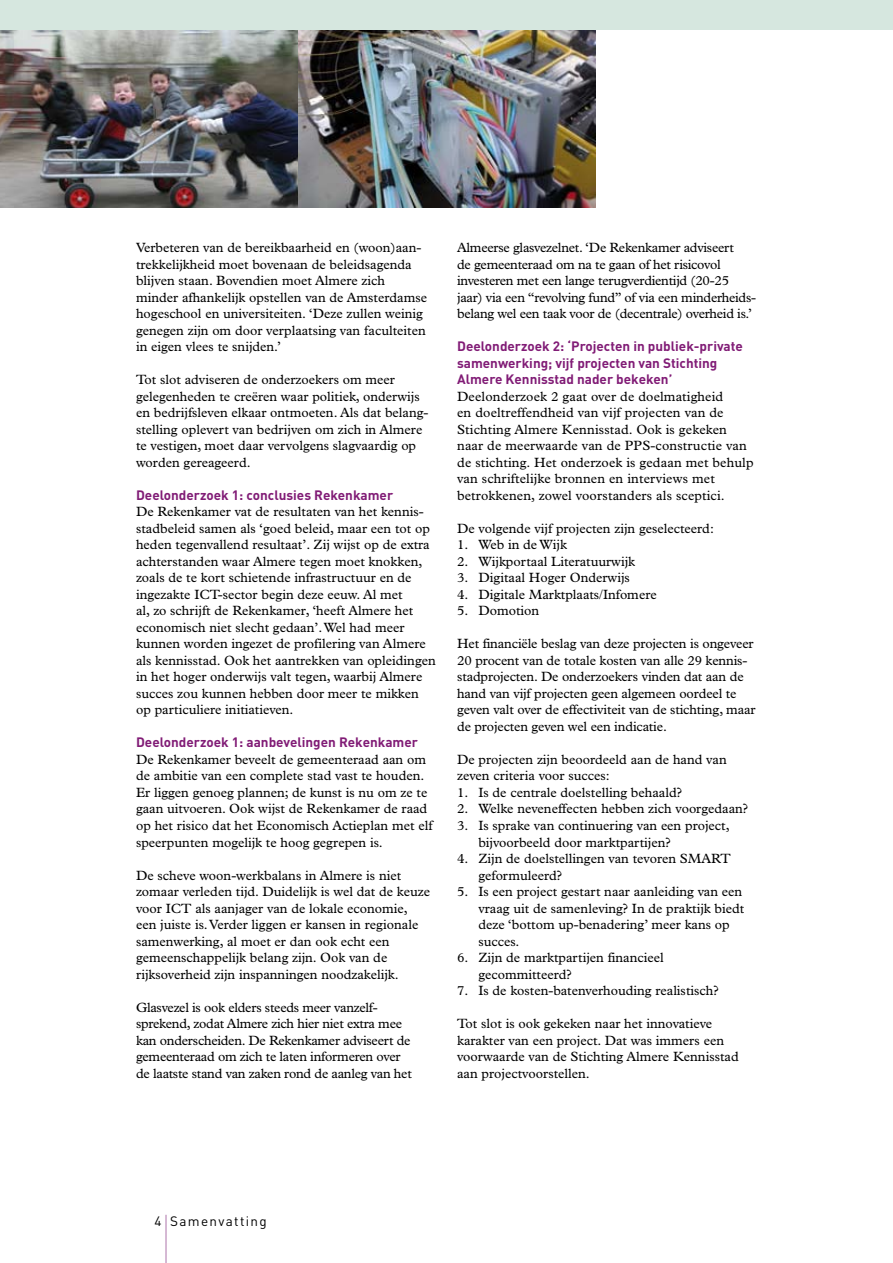
<style>
.page{position:relative;width:893px;height:1263px;background:#fff}
.page>*{position:absolute;margin:0;border:0;box-sizing:border-box;transform-origin:0 0}
.t1{font:13.5px/16.5px "Plantin Std";color:#000}
.t2{font:13.5px/16.5px "Plantin Std";letter-spacing:-.02em;color:#000}
.t3{font:700 13.5px/16.5px "DIN";color:#811c76}
.t4{font:13.5px "DIN";letter-spacing:.1em;color:#000}
</style>
<div class="page">
<hr style="left:165px;top:1215px;width:2px;height:48px;background:#b17aae">
<img style="left:0;top:30px;width:595px;height:178px">
<div style="left:0;top:0;width:893px;height:30px;background:#d6e7df"></div>
<p class="t1" style="left:136px;top:240px;width:292px">Verbeteren van de bereikbaarheid en (woon)aan&shy;trekkelijkheid moet bovenaan de beleidsagenda blijven staan. Bovendien moet Almere zich minder afhankelijk opstellen van de Amsterdamse hogeschool en universiteiten. ‘Deze zullen weinig genegen zijn om door verplaatsing van faculteiten in eigen vlees te snijden.’</p>
<p class="t1" style="left:136px;top:372px;width:294px">Tot slot adviseren de onderzoekers om meer gelegenheden te creëren waar politiek, onderwijs en bedrijfsleven elkaar ontmoeten. Als dat belang&shy;stelling oplevert van bedrijven om zich in Almere te vestigen, moet daar vervolgens slagvaardig op worden gereageerd.</p>
<p class="t3" style="left:136px;top:486px;width:259px">Deelonderzoek 1: conclusies Rekenkamer</p>
<p class="t1" style="left:136px;top:504px;width:301px">De Rekenkamer vat de resultaten van het kennis&shy;stadbeleid samen als ‘goed beleid, maar een tot op heden tegenvallend resultaat’. Zij wijst op de extra achterstanden waar Almere tegen moet knokken, zoals de te kort schietende infrastructuur en de ingezakte ICT-sector begin deze eeuw. Al met<br>al, zo schrijft de Rekenkamer, ‘heeft Almere het economisch niet slecht gedaan’. Wel had meer kunnen worden ingezet de profilering van Almere als kennisstad. Ook het aantrekken van opleidingen in het hoger onderwijs valt tegen, waarbij Almere succes zou kunnen hebben door meer te mikken op particuliere initiatieven.</p>
<p class="t3" style="left:136px;top:734px;width:283px">Deelonderzoek 1: aanbevelingen Rekenkamer</p>
<p class="t1" style="left:136px;top:751px;width:298px">De Rekenkamer beveelt de gemeenteraad aan om de ambitie van een complete stad vast te houden.<br>Er liggen genoeg plannen; de kunst is nu om ze te gaan uitvoeren. Ook wijst de Rekenkamer de raad op het risico dat het Economisch Actieplan met elf speerpunten mogelijk te hoog gegrepen is.</p>
<p class="t1" style="left:136px;top:867px;width:296px">De scheve woon-werkbalans in Almere is niet zomaar verleden tijd. Duidelijk is wel dat de keuze voor ICT als aanjager van de lokale economie, een juiste is. Verder liggen er kansen in regionale samenwerking, al moet er dan ook echt een gemeenschappelijk belang zijn. Ook van de rijksoverheid zijn inspanningen noodzakelijk.</p>
<p class="t2" style="left:136px;top:999px;width:277px">Glasvezel is ook elders steeds meer vanzelf&shy;sprekend, zodat Almere zich hier niet extra mee kan onderscheiden. De Rekenkamer adviseert de gemeenteraad om zich te laten informeren over de laatste stand van zaken rond de aanleg van het</p>
<p class="t2" style="left:457px;top:240px;width:300px">Almeerse glasvezelnet. ‘De Rekenkamer adviseert<br>de gemeenteraad om na te gaan of het risicovol investeren met een lange terugverdientijd (20-25 jaar) via een “revolving fund” of via een minderheids&shy;belang wel een taak voor de (decentrale) overheid is.’</p>
<p class="t3" style="left:457px;top:338px;width:287px">Deelonderzoek 2: ‘Projecten in publiek-private samenwerking; vijf projecten van Stichting<br>Almere Kennisstad nader bekeken’</p>
<p class="t1" style="left:457px;top:388px;width:298px">Deelonderzoek 2 gaat over de doelmatigheid<br>en doeltreffendheid van vijf projecten van de Stichting Almere Kennisstad. Ook is gekeken naar de meerwaarde van de PPS-constructie van de stichting. Het onderzoek is gedaan met behulp van schriftelijke bronnen en interviews met betrokkenen, zowel voorstanders als sceptici.</p>
<p class="t1" style="left:457px;top:520px;width:258px">De volgende vijf projecten zijn geselecteerd:</p>
<p class="t1" style="left:457px;top:537px;width:111px">1. Web in de Wijk</p>
<p class="t1" style="left:457px;top:553px;width:180px">2. Wijkportaal Literatuurwijk</p>
<p class="t1" style="left:457px;top:570px;width:174px">3. Digitaal Hoger Onderwijs</p>
<p class="t1" style="left:457px;top:586px;width:201px">4. Digitale Marktplaats/Infomere</p>
<p class="t1" style="left:457px;top:603px;width:84px">5. Domotion</p>
<p class="t1" style="left:457px;top:636px;width:300px">Het financiële beslag van deze projecten is ongeveer 20 procent van de totale kosten van alle 29 kennis&shy;stadprojecten. De onderzoekers vinden dat aan de hand van vijf projecten geen algemeen oordeel te geven valt over de effectiviteit van de stichting, maar de projecten geven wel een indicatie.</p>
<p class="t1" style="left:457px;top:751px;width:271px">De projecten zijn beoordeeld aan de hand van zeven criteria voor succes:</p>
<p class="t1" style="left:457px;top:784px;width:226px">1. Is de centrale doelstelling behaald?</p>
<p class="t1" style="left:457px;top:801px;width:292px">2. Welke neveneffecten hebben zich voorgedaan?</p>
<p class="t1" style="left:478px;top:817px;width:253px;text-indent:-21px">3. Is sprake van continuering van een project, bijvoorbeeld door marktpartijen?</p>
<p class="t1" style="left:478px;top:850px;width:254px;text-indent:-21px">4. Zijn de doelstellingen van tevoren SMART geformuleerd?</p>
<p class="t1" style="left:478px;top:883px;width:267px;text-indent:-21px">5. Is een project gestart naar aanleiding van een vraag uit de samenleving? In de praktijk biedt deze ‘bottom up-benadering’ meer kans op succes.</p>
<p class="t1" style="left:478px;top:949px;width:187px;text-indent:-21px">6. Zijn de marktpartijen financieel gecommitteerd?</p>
<p class="t1" style="left:457px;top:982px;width:263px">7. Is de kosten-batenverhouding realistisch?</p>
<p class="t1" style="left:457px;top:1015px;width:283px">Tot slot is ook gekeken naar het innovatieve karakter van een project. Dat was immers een voorwaarde van de Stichting Almere Kennisstad aan projectvoorstellen.</p>
<p class="t4" style="left:170px;top:1213px;width:98px">Samenvatting</p>
</div>
